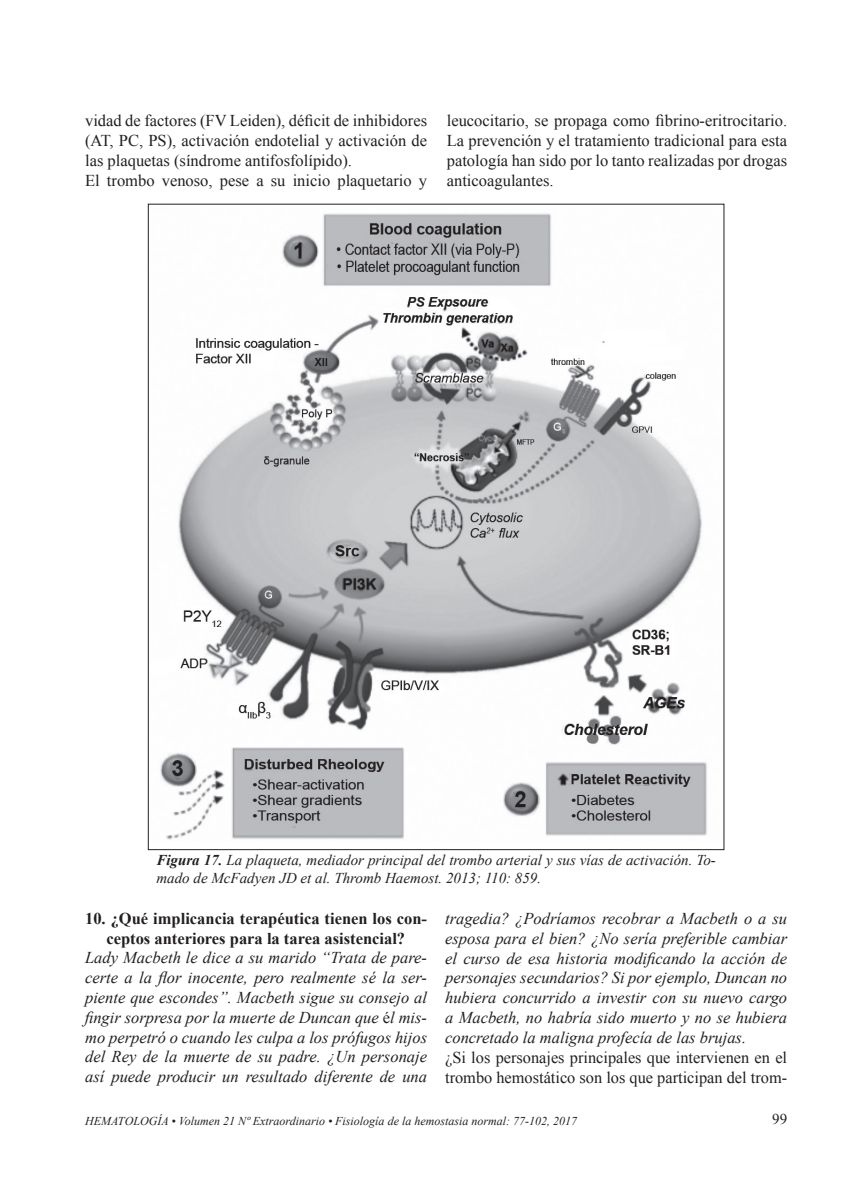
<style>
.page{position:relative;width:851px;height:1191px;background:#fff}
.page>*{position:absolute;margin:0;border:0;box-sizing:border-box;transform-origin:0 0}
.t1{font:italic 16.5px/19.8px "Times New Roman";color:#231f20;text-align:justify}
.t2{font:16.5px/19.8px "Times New Roman";color:#231f20}
.t3{font:700 16.5px/19.8px "Times New Roman";color:#231f20;text-align:center}
.t4{font:italic 15px/18px "Times New Roman";color:#231f20}
.t5{font:15px "Times New Roman";color:#231f20}
.t6{font:italic 12px "Times New Roman";color:#231f20}
.s1{font-weight:700}
.s2{font-style:normal}
</style>
<div class="page">
<img style="left:160px;top:213px;width:547px;height:627px">
<p class="t2" style="left:85px;top:111px;width:343px">vidad de factores (FV Leiden), déficit de inhibidores (AT, PC, PS), activación endotelial y activación de las plaquetas (síndrome antifosfolípido).<br>El trombo venoso, pese a su inicio plaquetario y</p>
<p class="t2" style="left:446px;top:111px;width:342px;text-align:justify">leucocitario, se propaga como fibrino-eritrocitario.<br>La prevención y el tratamiento tradicional para esta patología han sido por lo tanto realizadas por drogas anticoagulantes.</p>
<p class="t4" style="left:156px;top:851px;width:561px"><span class="s1">Figura 17.</span> La plaqueta, mediador principal del trombo arterial y sus vías de activación. To&shy;mado de McFadyen JD et al. Thromb Haemost. 2013; 110: 859.</p>
<p class="t3" style="left:85px;top:908px;width:343px">10. ¿Qué implicancia terapéutica tienen los con&shy;ceptos anteriores para la tarea asistencial?</p>
<p class="t1" style="left:85px;top:947px;width:343px">Lady Macbeth le dice a su marido “Trata de pare&shy;certe a la flor inocente, pero realmente sé la ser&shy;piente que escondes”. Macbeth sigue su consejo al fingir sorpresa por la muerte de Duncan que <span class="s2">é</span>l mis&shy;mo perpetró o cuando les culpa a los prófugos hijos del Rey de la muerte de su padre. ¿Un personaje así puede producir un resultado diferente de una</p>
<p class="t1" style="left:445px;top:908px;width:343px">tragedia? ¿Podríamos recobrar a Macbeth o a su esposa para el bien? ¿No sería preferible cambiar el curso de esa historia modificando la acción de personajes secundarios? Si por ejemplo, Duncan no hubiera concurrido a investir con su nuevo cargo a Macbeth, no habría sido muerto y no se hubiera concretado la maligna profecía de las brujas.</p>
<p class="t2" style="left:445px;top:1047px;width:343px">¿Si los personajes principales que intervienen en el trombo hemostático son los que participan del trom-</p>
<p class="t6" style="left:85px;top:1112px;width:493px">HEMATOLOGÍA • Volumen 21 Nº Extraordinario • Fisiología de la hemostasia normal: 77-102, 2017</p>
<p class="t5" style="left:772px;top:1108px;width:16px">99</p>
</div>
